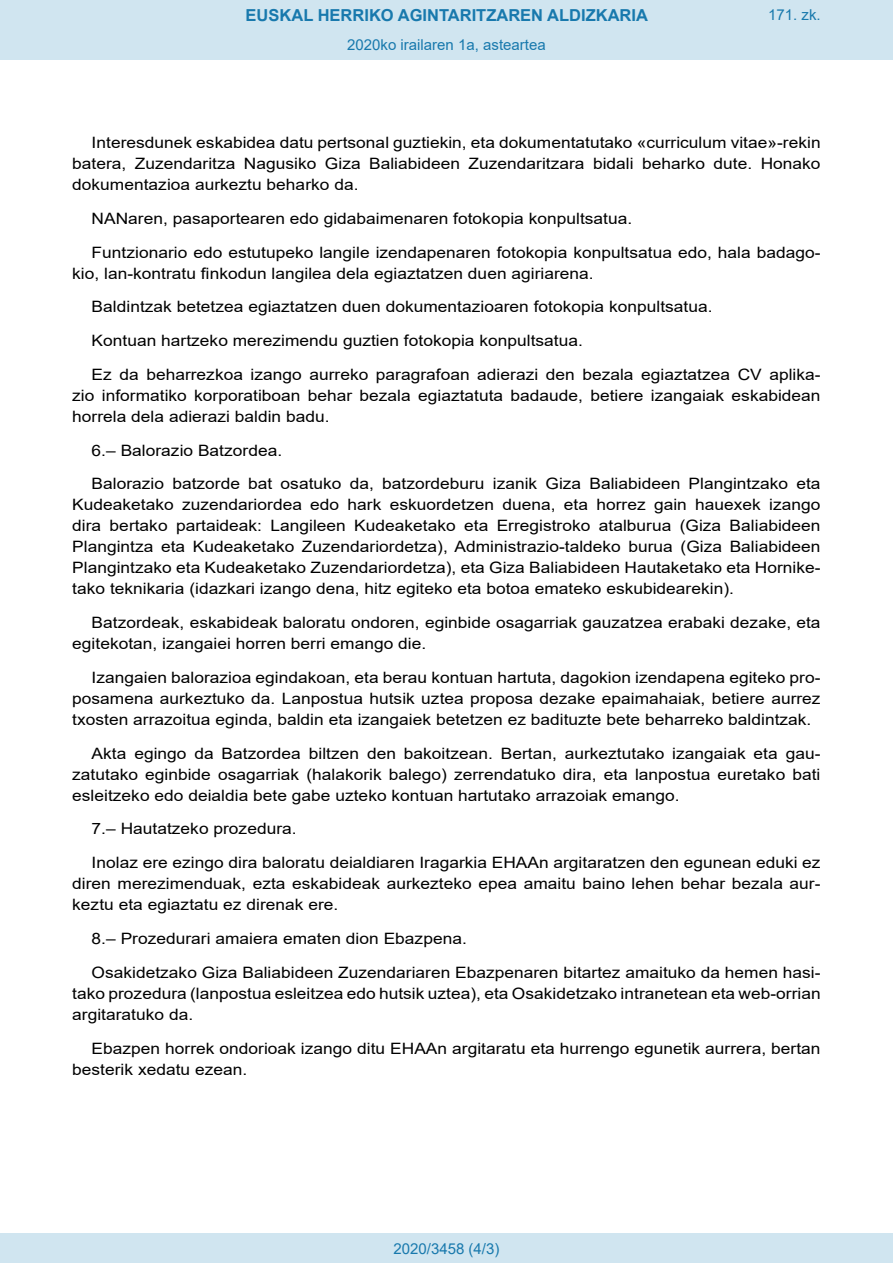
<style>
.page{position:relative;width:893px;height:1263px;background:#fff}
.page>*{position:absolute;margin:0;border:0;box-sizing:border-box;transform-origin:0 0}
.t1{font:700 16.5px "Arial";color:#1879ad}
.BOPVDetalle{font:15.6px/21px "Arial";color:#000;text-align:justify;scale:1.11 1}
.Paginacion_Centro{font:15px "Arial";color:#1879ad}
</style>
<div class="page">
<div style="left:0;top:0;width:893px;height:60px;background:#d0e5f0"></div>
<div style="left:0;top:1233px;width:893px;height:30px;background:#d0e5f0"></div>
<p class="t1" style="left:246px;top:3px;width:404px">EUSKAL HERRIKO AGINTARITZAREN ALDIZKARIA</p>
<p class="Paginacion_Centro" style="left:347px;top:35px;width:200px">2020ko irailaren 1a, asteartea</p>
<p class="Paginacion_Centro" style="left:768px;top:5px;width:54px">171. zk.</p>
<p class="BOPVDetalle" style="left:72px;top:132px;width:676px;text-indent:19px">Interesdunek eskabidea datu pertsonal guztiekin, eta dokumentatutako «curriculum vitae»-rekin batera, Zuzendaritza Nagusiko Giza Baliabideen Zuzendaritzara bidali beharko dute. Honako dokumentazioa aurkeztu beharko da.</p>
<p class="BOPVDetalle" style="left:92px;top:208px;width:488px">NANaren, pasaportearen edo gidabaimenaren fotokopia konpultsatua.</p>
<p class="BOPVDetalle" style="left:72px;top:242px;width:676px;text-indent:19px">Funtzionario edo estutupeko langile izendapenaren fotokopia konpultsatua edo, hala badago&shy;kio, lan-kontratu finkodun langilea dela egiaztatzen duen agiriarena.</p>
<p class="BOPVDetalle" style="left:92px;top:296px;width:561px">Baldintzak betetzea egiaztatzen duen dokumentazioaren fotokopia konpultsatua.</p>
<p class="BOPVDetalle" style="left:92px;top:330px;width:444px">Kontuan hartzeko merezimendu guztien fotokopia konpultsatua.</p>
<p class="BOPVDetalle" style="left:72px;top:364px;width:676px;text-indent:19px">Ez da beharrezkoa izango aurreko paragrafoan adierazi den bezala egiaztatzea CV aplika&shy;zio informatiko korporatiboan behar bezala egiaztatuta badaude, betiere izangaiak eskabidean horrela dela adierazi baldin badu.</p>
<p class="BOPVDetalle" style="left:92px;top:440px;width:173px">6.– Balorazio Batzordea.</p>
<p class="BOPVDetalle" style="left:72px;top:473px;width:676px;text-indent:19px">Balorazio batzorde bat osatuko da, batzordeburu izanik Giza Baliabideen Plangintzako eta Kudeaketako zuzendariordea edo hark eskuordetzen duena, eta horrez gain hauexek izango dira bertako partaideak: Langileen Kudeaketako eta Erregistroko atalburua (Giza Baliabideen Plangintza eta Kudeaketako Zuzendariordetza), Administrazio-taldeko burua (Giza Baliabideen Plangintzako eta Kudeaketako Zuzendariordetza), eta Giza Baliabideen Hautaketako eta Hornike&shy;tako teknikaria (idazkari izango dena, hitz egiteko eta botoa emateko eskubidearekin).</p>
<p class="BOPVDetalle" style="left:72px;top:612px;width:676px;text-indent:19px">Batzordeak, eskabideak baloratu ondoren, eginbide osagarriak gauzatzea erabaki dezake, eta egitekotan, izangaiei horren berri emango die.</p>
<p class="BOPVDetalle" style="left:72px;top:667px;width:676px;text-indent:19px">Izangaien balorazioa egindakoan, eta berau kontuan hartuta, dagokion izendapena egiteko pro&shy;posamena aurkeztuko da. Lanpostua hutsik uztea proposa dezake epaimahaiak, betiere aurrez txosten arrazoitua eginda, baldin eta izangaiek betetzen ez badituzte bete beharreko baldintzak.</p>
<p class="BOPVDetalle" style="left:72px;top:743px;width:676px;text-indent:19px">Akta egingo da Batzordea biltzen den bakoitzean. Bertan, aurkeztutako izangaiak eta gau&shy;zatutako eginbide osagarriak (halakorik balego) zerrendatuko dira, eta lanpostua euretako bati esleitzeko edo deialdia bete gabe uzteko kontuan hartutako arrazoiak emango.</p>
<p class="BOPVDetalle" style="left:92px;top:818px;width:186px">7.– Hautatzeko prozedura.</p>
<p class="BOPVDetalle" style="left:72px;top:852px;width:676px;text-indent:19px">Inolaz ere ezingo dira baloratu deialdiaren Iragarkia EHAAn argitaratzen den egunean eduki ez diren merezimenduak, ezta eskabideak aurkezteko epea amaitu baino lehen behar bezala aur&shy;keztu eta egiaztatu ez direnak ere.</p>
<p class="BOPVDetalle" style="left:92px;top:928px;width:339px">8.– Prozedurari amaiera ematen dion Ebazpena.</p>
<p class="BOPVDetalle" style="left:72px;top:962px;width:676px;text-indent:19px">Osakidetzako Giza Baliabideen Zuzendariaren Ebazpenaren bitartez amaituko da hemen hasi&shy;tako prozedura (lanpostua esleitzea edo hutsik uztea), eta Osakidetzako intranetean eta web-orrian argitaratuko da.</p>
<p class="BOPVDetalle" style="left:72px;top:1037px;width:676px;text-indent:19px">Ebazpen horrek ondorioak izango ditu EHAAn argitaratu eta hurrengo egunetik aurrera, bertan besterik xedatu ezean.</p>
<p class="Paginacion_Centro" style="left:393px;top:1238px;width:107px">2020/3458 (4/3)</p>
</div>
